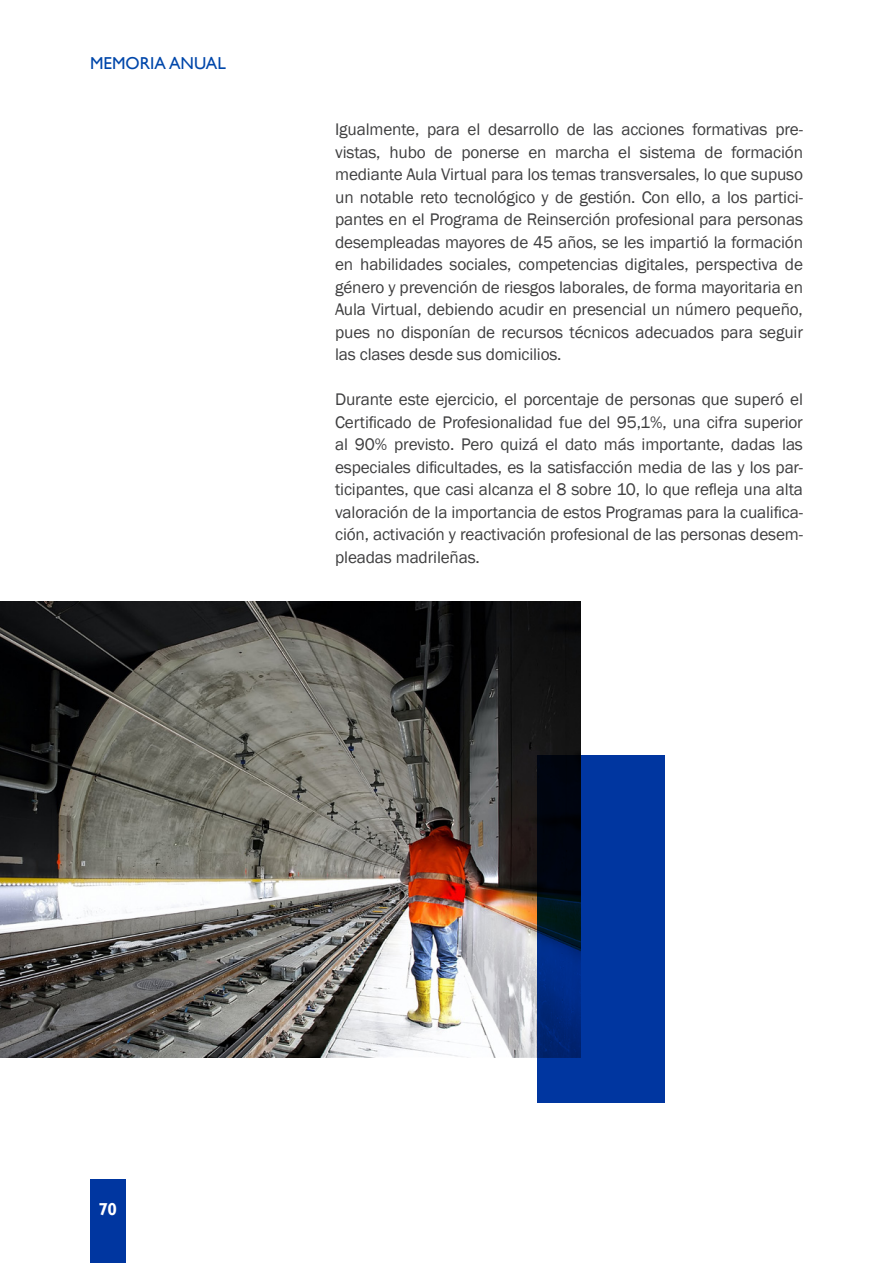
<style>
.page{position:relative;width:893px;height:1263px;background:#fff}
.page>*{position:absolute;margin:0;border:0;box-sizing:border-box;transform-origin:0 0}
.t1{font:17.25px/22.5px "Franklin Gothic";letter-spacing:-.01em;color:#3e3e3f;text-align:justify}
.t2{font:17.25px "Gill Sans";color:#0047aa}
.t3{font:700 17.25px "Gill Sans";color:#fff}
</style>
<div class="page">
<div style="left:90px;top:1179px;width:35px;height:84px;background:#0036a0"></div>
<img style="left:0;top:602px;width:580px;height:455px">
<svg style="left:537px;top:755px;width:128px;height:347px;background:#002c82"></svg>
<p class="t2" style="left:90px;top:53px;width:137px">MEMORIA ANUAL</p>
<p class="t1" style="left:335px;top:118px;width:469px">Igualmente, para el desarrollo de las acciones formativas pre&shy;vistas, hubo de ponerse en marcha el sistema de formación mediante Aula Virtual para los temas transversales, lo que supuso un notable reto tecnológico y de gestión. Con ello, a los partici&shy;pantes en el Programa de Reinserción profesional para personas desempleadas mayores de 45 años, se les impartió la formación en habilidades sociales, competencias digitales, perspectiva de género y prevención de riesgos laborales, de forma mayoritaria en Aula Virtual, debiendo acudir en presencial un número pequeño, pues no disponían de recursos técnicos adecuados para seguir las clases desde sus domicilios.</p>
<p class="t1" style="left:335px;top:388px;width:469px">Durante este ejercicio, el porcentaje de personas que superó el Certificado de Profesionalidad fue del 95,1%, una cifra superior al 90% previsto. Pero quizá el dato más importante, dadas las especiales dificultades, es la satisfacción media de las y los par&shy;ticipantes, que casi alcanza el 8 sobre 10, lo que refleja una alta valoración de la importancia de estos Programas para la cualifica&shy;ción, activación y reactivación profesional de las personas desem&shy;pleadas madrileñas.</p>
<p class="t3" style="left:98px;top:1199px;width:20px">70</p>
</div>
